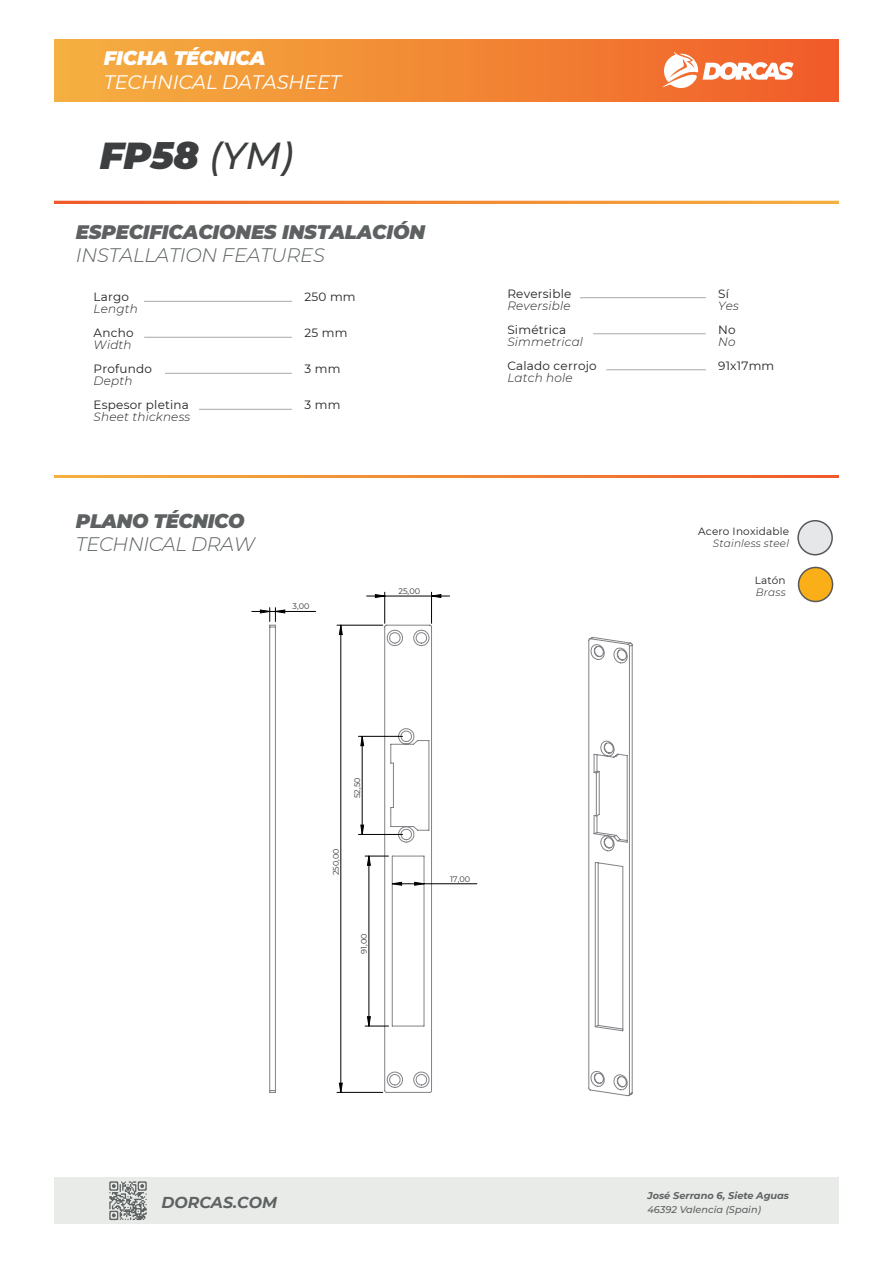
<style>
.page{position:relative;width:893px;height:1263px;background:#fff}
.page>*{position:absolute;margin:0;border:0;box-sizing:border-box;transform-origin:0 0}
.t1{font:italic 900 37.5px "Montserrat";color:#3c3e40}
.t2{font:italic 900 19.5px "Montserrat";letter-spacing:-.01em;color:#5d6161}
.t3{font:italic 300 19.5px "Montserrat";letter-spacing:-.01em;color:#5d6161}
.t4{font:italic 19.5px "Montserrat";letter-spacing:-.01em;color:#fff}
.t5{font:italic 900 19.5px "Montserrat";letter-spacing:-.01em;color:#fff}
.t6{font:italic 700 15.75px "Montserrat";color:#5e6262}
.t7{font:12px "Montserrat";letter-spacing:.015em;color:#231f20}
.t8{font:italic 300 12px "Montserrat";letter-spacing:.015em;color:#231f20}
.t9{font:10.5px "Montserrat";letter-spacing:.015em;color:#231f20}
.t10{font:italic 300 10.5px "Montserrat";letter-spacing:.015em;color:#231f20}
.t11{font:italic 700 9.75px "Montserrat";color:#5e6262}
.t12{font:italic 500 9.75px "Montserrat";color:#5e6262}
.t13{font:8.1px "Montserrat";color:#2e3335}
.s1{font-weight:500}
</style>
<div class="page">
<div style="left:54px;top:1178px;width:785px;height:46px;background:#e8ebe8"></div>
<img style="left:54px;top:39px;width:785px;height:63px">
<svg style="left:661px;top:52px;width:133px;height:39px"></svg>
<svg style="left:109px;top:1181px;width:38px;height:39px"></svg>
<img style="left:55px;top:201px;width:784px;height:3px">
<hr style="left:144px;top:301px;width:148px;height:1px;background:#afb3b3">
<hr style="left:144px;top:337px;width:148px;height:1px;background:#afb3b3">
<hr style="left:165px;top:373px;width:127px;height:1px;background:#afb3b3">
<hr style="left:593px;top:333px;width:113px;height:1px;background:#afb3b3">
<hr style="left:580px;top:297px;width:126px;height:1px;background:#afb3b3">
<img style="left:54px;top:475px;width:785px;height:3px">
<hr style="left:199px;top:409px;width:93px;height:1px;background:#afb3b3">
<hr style="left:606px;top:369px;width:100px;height:1px;background:#afb3b3">
<div style="left:798px;top:521px;width:34px;height:34px;background:#e6e7e9;border-radius:50%"></div>
<div style="left:797px;top:520px;width:36px;height:35px;border:2px solid #57585a;border-radius:50%"></div>
<div style="left:798px;top:567px;width:34px;height:34px;background:#faaf18;border-radius:50%"></div>
<div style="left:798px;top:567px;width:35px;height:35px;border:2px solid #57585a;border-radius:50%"></div>
<svg style="left:588px;top:637px;width:45px;height:459px"></svg>
<hr style="left:275px;top:627px;width:1px;height:463px;background:#808285">
<hr style="left:269px;top:627px;width:1px;height:463px;background:#808285">
<svg style="left:269px;top:1090px;width:7px;height:3px"></svg>
<hr style="left:384px;top:592px;width:1px;height:31px;background:#000001">
<hr style="left:431px;top:592px;width:1px;height:31px;background:#000001">
<hr style="left:424px;top:883px;width:53px;height:1px;background:#000001">
<hr style="left:337px;top:625px;width:46px;height:1px;background:#000001">
<hr style="left:337px;top:1092px;width:46px;height:1px;background:#000001">
<hr style="left:275px;top:611px;width:41px;height:1px;background:#000001">
<svg style="left:367px;top:594px;width:83px;height:4px"></svg>
<svg style="left:338px;top:624px;width:94px;height:469px"></svg>
<svg style="left:252px;top:608px;width:34px;height:20px"></svg>
<h2 class="t5" style="left:104px;top:44px;width:163px">FICHA TÉCNICA</h2>
<h2 class="t4" style="left:104px;top:69px;width:239px">TECHNICAL DATASHEET</h2>
<h1 class="t1" style="left:100px;top:127px;width:195px">FP58 <span class="s1">(YM)</span></h1>
<h2 class="t2" style="left:76px;top:217px;width:351px">ESPECIFICACIONES INSTALACIÓN</h2>
<h2 class="t3" style="left:76px;top:242px;width:250px">INSTALLATION FEATURES</h2>
<p class="t7" style="left:94px;top:289px;width:37px">Largo</p>
<p class="t8" style="left:94px;top:301px;width:46px">Length</p>
<p class="t7" style="left:94px;top:325px;width:41px">Ancho</p>
<p class="t8" style="left:94px;top:337px;width:40px">Width</p>
<p class="t7" style="left:94px;top:361px;width:60px">Profundo</p>
<p class="t8" style="left:94px;top:373px;width:40px">Depth</p>
<p class="t7" style="left:94px;top:397px;width:97px">Espesor pletina</p>
<p class="t8" style="left:94px;top:409px;width:98px">Sheet thickness</p>
<h2 class="t2" style="left:76px;top:506px;width:170px">PLANO TÉCNICO</h2>
<h2 class="t3" style="left:76px;top:531px;width:181px">TECHNICAL DRAW</h2>
<p class="t7" style="left:304px;top:289px;width:53px">250 mm</p>
<p class="t7" style="left:304px;top:325px;width:45px">25 mm</p>
<p class="t7" style="left:304px;top:361px;width:37px">3 mm</p>
<p class="t7" style="left:304px;top:397px;width:37px">3 mm</p>
<p class="t7" style="left:507px;top:285px;width:66px">Reversible</p>
<p class="t8" style="left:507px;top:297px;width:65px">Reversible</p>
<p class="t7" style="left:507px;top:321px;width:60px">Simétrica</p>
<p class="t8" style="left:507px;top:333px;width:77px">Simmetrical</p>
<p class="t7" style="left:507px;top:357px;width:91px">Calado cerrojo</p>
<p class="t8" style="left:507px;top:369px;width:67px">Latch hole</p>
<p class="t7" style="left:718px;top:285px;width:12px">Sí</p>
<p class="t8" style="left:718px;top:297px;width:22px">Yes</p>
<p class="t7" style="left:718px;top:321px;width:19px">No</p>
<p class="t8" style="left:718px;top:333px;width:19px">No</p>
<p class="t7" style="left:718px;top:357px;width:58px">91x17mm</p>
<p class="t9" style="left:698px;top:524px;width:92px">Acero Inoxidable</p>
<p class="t10" style="left:713px;top:536px;width:78px">Stainless steel</p>
<p class="t9" style="left:755px;top:573px;width:33px">Latón</p>
<p class="t13" style="left:292px;top:601px;width:18px">3,00</p>
<p class="t13" style="left:398px;top:585px;width:23px">25,00</p>
<p class="t10" style="left:756px;top:585px;width:31px">Brass</p>
<p class="t13" style="left:352px;top:798px;width:22px;rotate:-90deg">52,50</p>
<p class="t13" style="left:330px;top:875px;width:28px;rotate:-90deg">250,00</p>
<p class="t13" style="left:358px;top:953px;width:22px;rotate:-90deg">91,00</p>
<p class="t13" style="left:450px;top:873px;width:22px">17,00</p>
<h3 class="t6" style="left:161px;top:1191px;width:117px">DORCAS.COM</h3>
<p class="t11" style="left:647px;top:1188px;width:143px">José Serrano 6, Siete Aguas</p>
<p class="t12" style="left:647px;top:1202px;width:115px">46392 Valencia (Spain)</p>
</div>
